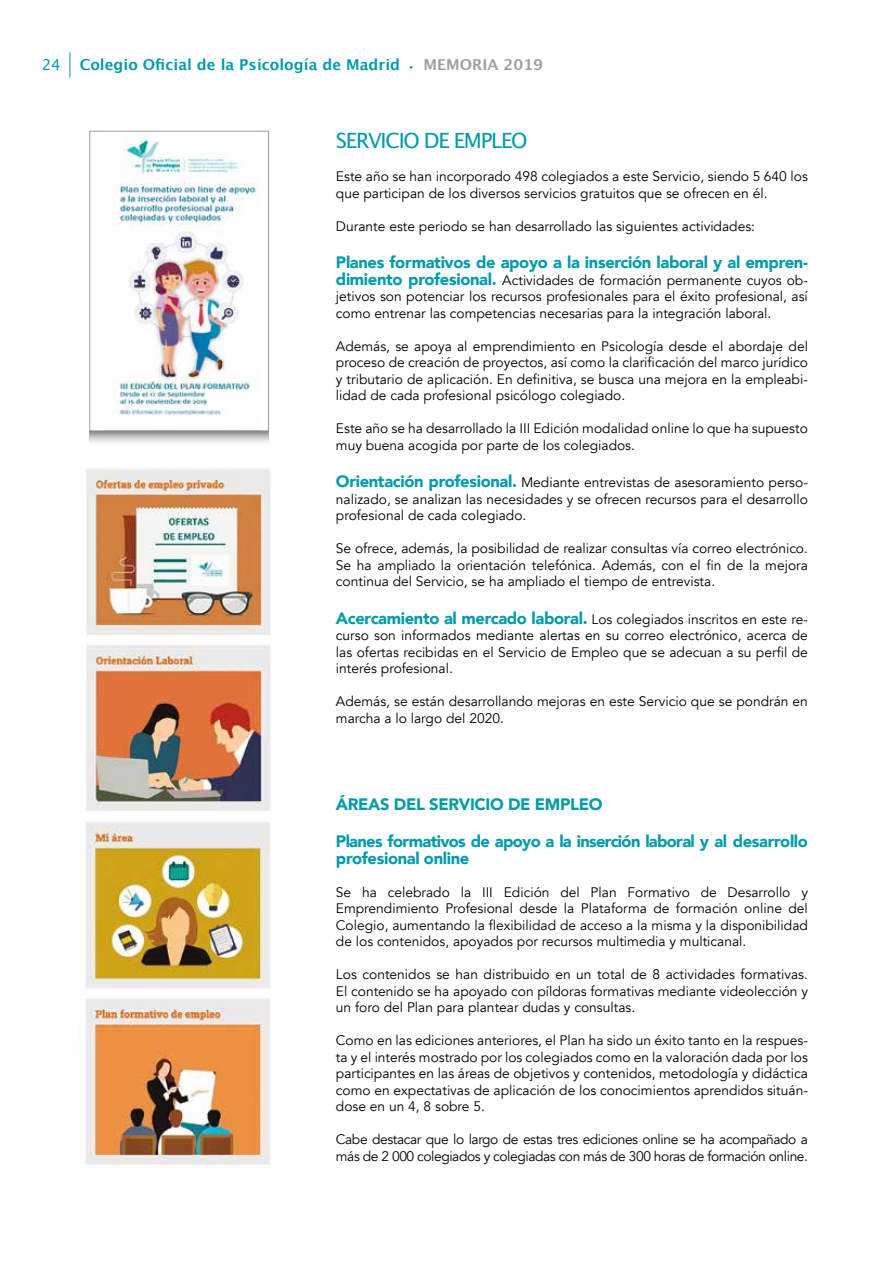
<style>
.page{position:relative;width:893px;height:1263px;background:#fff}
.page>*{position:absolute;margin:0;border:0;box-sizing:border-box;transform-origin:0 0}
.t1{font:21px "Lucida Grande";letter-spacing:-.06em;color:#009ba9}
.t2{font:900 16.5px "Avenir";letter-spacing:-.02em;color:#009ba9}
.t3{font:900 16.5px/16.5px "Avenir";letter-spacing:-.04em;color:#009ba9}
.t4{font:700 15px "Lucida Grande";color:#009ba9}
.t5{font:15px "Lucida Grande";color:#009ba9}
.t6{font:13.8px/16.5px "Avenir";color:#000;text-align:justify}
.t7{font:13.8px/16.5px "Avenir";letter-spacing:-.03em;color:#000}
.s1{color:#9d9d9c}
.s2{font-weight:900;font-size:16.5px;color:#009ba9}
</style>
<div class="page">
<svg style="left:70px;top:52px;width:1px;height:26px"></svg>
<img style="left:82px;top:469px;width:189px;height:696px">
<svg style="left:89px;top:431px;width:180px;height:12px;background:#c3c3c3"></svg>
<img style="left:115px;top:133px;width:145px;height:283px">
<div style="left:89px;top:131px;width:180px;height:300px;border:1px solid #9d9d9c"></div>
<p class="t5" style="left:42px;top:56px;width:20px">24</p>
<p class="t4" style="left:80px;top:53px;width:465px">Colegio Oficial de la Psicología de Madrid · <span class="s1">MEMORIA 2019</span></p>
<h1 class="t1" style="left:336px;top:129px;width:193px">SERVICIO DE EMPLEO</h1>
<p class="t6" style="left:336px;top:169px;width:473px">Este año se han incorporado 498 colegiados a este Servicio, siendo 5 640 los que participan de los diversos servicios gratuitos que se ofrecen en él.</p>
<p class="t6" style="left:336px;top:218px;width:421px">Durante este periodo se han desarrollado las siguientes actividades:</p>
<p class="t2" style="left:336px;top:248px;width:473px">Planes formativos de apoyo a la inserción laboral y al empren-</p>
<p class="t6" style="left:336px;top:272px;width:473px"><span class="s2">dimiento profesional.</span> Actividades de formación permanente cuyos ob&shy;jetivos son potenciar los recursos profesionales para el éxito profesional, así como entrenar las competencias necesarias para la integración laboral.</p>
<p class="t6" style="left:336px;top:338px;width:474px">Además, se apoya al emprendimiento en Psicología desde el abordaje del proceso de creación de proyectos, así como la clarificación del marco jurídico y tributario de aplicación. En definitiva, se busca una mejora en la empleabi&shy;lidad de cada profesional psicólogo colegiado.</p>
<p class="t6" style="left:336px;top:421px;width:473px">Este año se ha desarrollado la III Edición modalidad online lo que ha supuesto muy buena acogida por parte de los colegiados.</p>
<p class="t6" style="left:336px;top:475px;width:473px"><span class="s2">Orientación profesional.</span> Mediante entrevistas de asesoramiento perso&shy;nalizado, se analizan las necesidades y se ofrecen recursos para el desarrollo profesional de cada colegiado.</p>
<p class="t6" style="left:336px;top:541px;width:474px">Se ofrece, además, la posibilidad de realizar consultas vía correo electrónico.<br>Se ha ampliado la orientación telefónica. Además, con el fin de la mejora continua del Servicio, se ha ampliado el tiempo de entrevista.</p>
<p class="t6" style="left:336px;top:611px;width:473px"><span class="s2">Acercamiento al mercado laboral.</span> Los colegiados inscritos en este re&shy;curso son informados mediante alertas en su correo electrónico, acerca de las ofertas recibidas en el Servicio de Empleo que se adecuan a su perfil de interés profesional.</p>
<p class="t6" style="left:336px;top:694px;width:473px">Además, se están desarrollando mejoras en este Servicio que se pondrán en marcha a lo largo del 2020.</p>
<p class="t2" style="left:336px;top:790px;width:268px">ÁREAS DEL SERVICIO DE EMPLEO</p>
<p class="t3" style="left:336px;top:833px;width:474px">Planes formativos de apoyo a la inserción laboral y al desarrollo profesional online</p>
<p class="t6" style="left:336px;top:884px;width:474px">Se ha celebrado la III Edición del Plan Formativo de Desarrollo y Emprendimiento Profesional desde la Plataforma de formación online del Colegio, aumentando la flexibilidad de acceso a la misma y la disponibilidad de los contenidos, apoyados por recursos multimedia y multicanal.</p>
<p class="t6" style="left:336px;top:967px;width:474px">Los contenidos se han distribuido en un total de 8 actividades formativas.<br>El contenido se ha apoyado con píldoras formativas mediante videolección y un foro del Plan para plantear dudas y consultas.</p>
<p class="t6" style="left:336px;top:1033px;width:473px">Como en las ediciones anteriores, el Plan ha sido un éxito tanto en la respues&shy;ta y el interés mostrado por los colegiados como en la valoración dada por los participantes en las áreas de objetivos y contenidos, metodología y didáctica como en expectativas de aplicación de los conocimientos aprendidos situán&shy;dose en un 4, 8 sobre 5.</p>
<p class="t7" style="left:336px;top:1132px;width:474px">Cabe destacar que lo largo de estas tres ediciones online se ha acompañado a más de 2 000 colegiados y colegiadas con más de 300 horas de formación online.</p>
</div>
